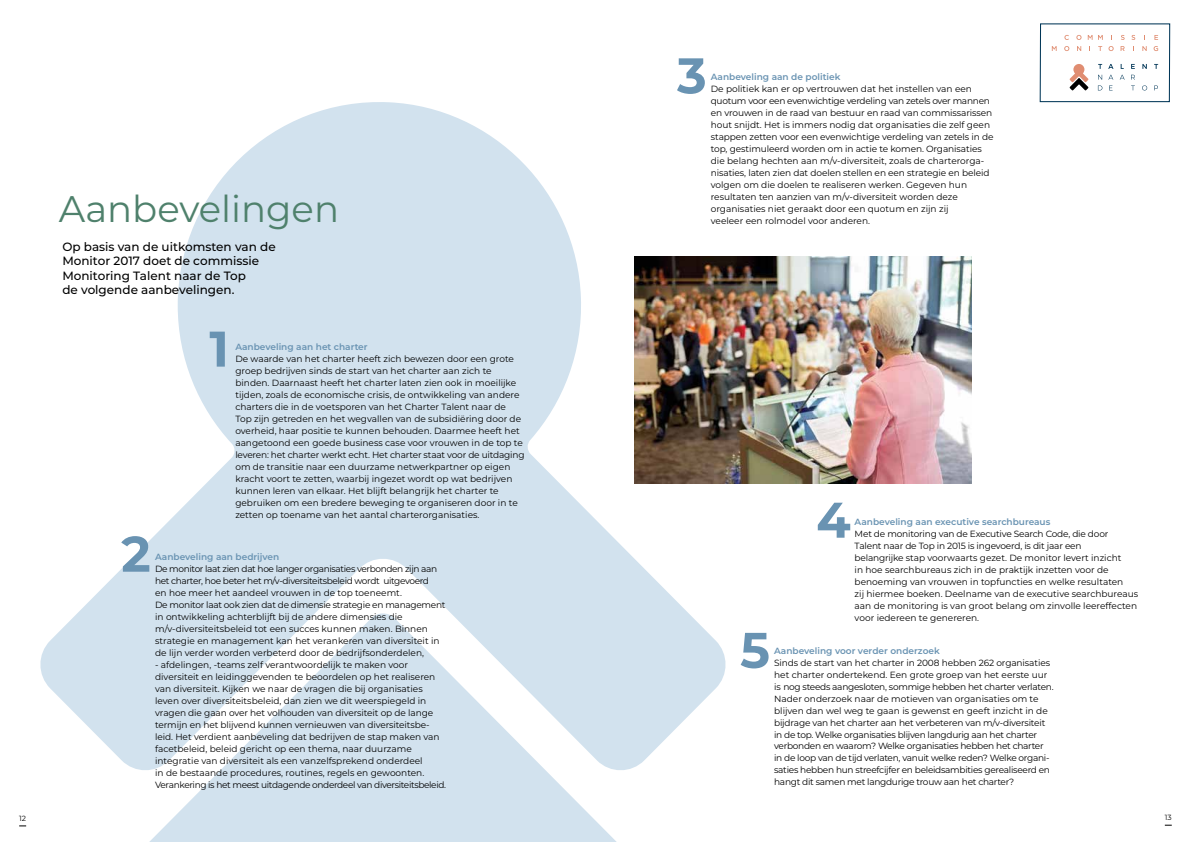
<style>
.page{position:relative;width:1191px;height:842px;background:#fff}
.page>*{position:absolute;margin:0;border:0;box-sizing:border-box;transform-origin:0 0}
.t1{font:700 50px "Montserrat";color:#6993b2}
.t2{font:37px "Montserrat";color:#4f816c}
.t3{font:500 12px/14.4px "Montserrat";color:#000}
.t4{font:9px/12px "Montserrat";color:#000}
.t5{font:9px/12px "Montserrat";letter-spacing:-.03em;color:#000}
.t6{font:600 9px "Montserrat";color:#6993b2}
.t7{font:7.5px "Montserrat";color:#000}
</style>
<div class="page">
<svg style="left:1039px;top:23px;width:131px;height:80px"></svg>
<svg style="left:79px;top:102px;width:650px;height:510px;fill:#d2e2ee"></svg>
<svg style="left:40px;top:612px;width:686px;height:230px;fill:#d2e2ee"></svg>
<img style="left:634px;top:256px;width:337px;height:227px">
<h2 class="t2" style="left:59px;top:183px;width:282px">Aanbevelingen</h2>
<h3 class="t3" style="left:62px;top:239px;width:215px">Op basis van de uitkomsten van de<br>Monitor 2017 doet de commissie<br>Monitoring Talent naar de Top<br>de volgende aanbevelingen.</h3>
<h1 class="t1" style="left:209px;top:313px;width:21px">1</h1>
<p class="t6" style="left:235px;top:341px;width:134px">Aanbeveling aan het charter</p>
<p class="t4" style="left:235px;top:353px;width:291px">De waarde van het charter heeft zich bewezen door een grote groep bedrijven sinds de start van het charter aan zich te binden. Daarnaast heeft het charter laten zien ook in moeilijke tijden, zoals de economische crisis, de ontwikkeling van andere charters die in de voetsporen van het Charter Talent naar de<br>Top zijn getreden en het wegvallen van de subsidiëring door de overheid, haar positie te kunnen behouden. Daarmee heeft het aangetoond een goede business case voor vrouwen in de top te leveren: het charter werkt echt. Het charter staat voor de uitdaging om de transitie naar een duurzame netwerkpartner op eigen kracht voort te zetten, waarbij ingezet wordt op wat bedrijven kunnen leren van elkaar. Het blijft belangrijk het charter te gebruiken om een bredere beweging te organiseren door in te zetten op toename van het aantal charterorganisaties.</p>
<h1 class="t1" style="left:121px;top:518px;width:31px">2</h1>
<p class="t6" style="left:155px;top:550px;width:126px">Aanbeveling aan bedrijven</p>
<p class="t4" style="left:155px;top:562px;width:292px">De monitor laat zien dat hoe langer organisaties verbonden zijn aan het charter, hoe beter het m/v-diversiteitsbeleid wordt uitgevoerd<br>en hoe meer het aandeel vrouwen in de top toeneemt.<br>De monitor laat ook zien dat de dimensie strategie en management in ontwikkeling achterblijft bij de andere dimensies die m/v-diversiteitsbeleid tot een succes kunnen maken. Binnen strategie en management kan het verankeren van diversiteit in de lijn verder worden verbeterd door de bedrijfsonderdelen,</p>
<p class="t4" style="left:155px;top:658px;width:292px">- afdelingen, -teams zelf verantwoordelijk te maken voor diversiteit en leidinggevenden te beoordelen op het realiseren van diversiteit. Kijken we naar de vragen die bij organisaties leven over diversiteitsbeleid, dan zien we dit weerspiegeld in vragen die gaan over het volhouden van diversiteit op de lange termijn en het blijvend kunnen vernieuwen van diversiteitsbe&shy;leid. Het verdient aanbeveling dat bedrijven de stap maken van facetbeleid, beleid gericht op een thema, naar duurzame integratie van diversiteit als een vanzelfsprekend onderdeel<br>in de bestaande procedures, routines, regels en gewoonten.<br>Verankering is het meest uitdagende onderdeel van diversiteitsbeleid.</p>
<h1 class="t1" style="left:677px;top:40px;width:31px">3</h1>
<p class="t6" style="left:711px;top:70px;width:131px">Aanbeveling aan de politiek</p>
<p class="t4" style="left:711px;top:82px;width:284px">De politiek kan er op vertrouwen dat het instellen van een quotum voor een evenwichtige verdeling van zetels over mannen en vrouwen in de raad van bestuur en raad van commissarissen hout snijdt. Het is immers nodig dat organisaties die zelf geen stappen zetten voor een evenwichtige verdeling van zetels in de top, gestimuleerd worden om in actie te komen. Organisaties die belang hechten aan m/v-diversiteit, zoals de charterorga&shy;nisaties, laten zien dat doelen stellen en een strategie en beleid volgen om die doelen te realiseren werken. Gegeven hun resultaten ten aanzien van m/v-diversiteit worden deze organisaties niet geraakt door een quotum en zijn zij<br>veeleer een rolmodel voor anderen.</p>
<h1 class="t1" style="left:816px;top:484px;width:36px">4</h1>
<p class="t6" style="left:854px;top:516px;width:197px">Aanbeveling aan executive searchbureaus</p>
<p class="t4" style="left:854px;top:528px;width:285px">Met de monitoring van de Executive Search Code, die door<br>Talent naar de Top in 2015 is ingevoerd, is dit jaar een<br>belangrijke stap voorwaarts gezet. De monitor levert inzicht<br>in hoe searchbureaus zich in de praktijk inzetten voor de benoeming van vrouwen in topfuncties en welke resultaten<br>zij hiermee boeken. Deelname van de executive searchbureaus aan de monitoring is van groot belang om zinvolle leereffecten voor iedereen te genereren.</p>
<h1 class="t1" style="left:740px;top:614px;width:31px">5</h1>
<p class="t6" style="left:774px;top:644px;width:167px">Aanbeveling voor verder onderzoek</p>
<p class="t5" style="left:774px;top:656px;width:281px">Sinds de start van het charter in 2008 hebben 262 organisaties het charter ondertekend. Een grote groep van het eerste uur is nog steeds aangesloten, sommige hebben het charter verlaten.<br>Nader onderzoek naar de motieven van organisaties om te blijven dan wel weg te gaan is gewenst en geeft inzicht in de bijdrage van het charter aan het verbeteren van m/v-diversiteit in de top. Welke organisaties blijven langdurig aan het charter verbonden en waarom? Welke organisaties hebben het charter in de loop van de tijd verlaten, vanuit welke reden? Welke organi&shy;saties hebben hun streefcijfer en beleidsambities gerealiseerd en hangt dit samen met langdurige trouw aan het charter?</p>
<p class="t7" style="left:19px;top:813px;width:8px">12</p>
<p class="t7" style="left:1164px;top:812px;width:8px">13</p>
</div>
